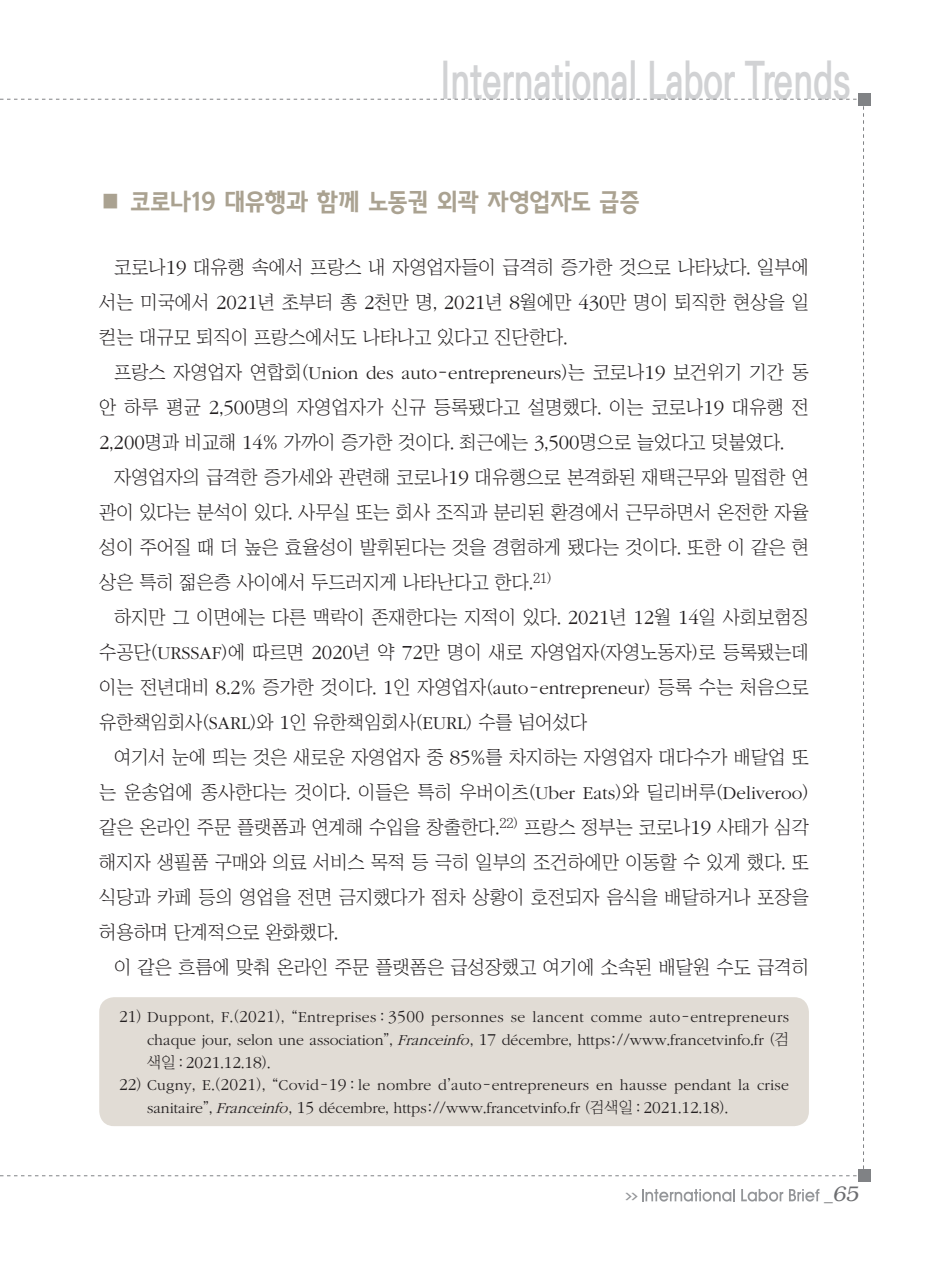
<style>
.page{position:relative;width:933px;height:1275px;background:#fff}
.page>*{position:absolute;margin:0;border:0;box-sizing:border-box;transform-origin:0 0}
.t1{font:700 50.4px "Ko Pub Dotum";color:#d1d2d4;scale:.7 1}
.서론{font:24.5px "KBI Zfor SM Esgo H";letter-spacing:-.03em;color:#aaa291}
.t2{font:italic 300 21px "Bookman";color:#6c6d70}
.본문{font:18.9px/35px "Chosunilbo NM";color:#231f20;text-align:justify}
.각주{font:300 17.32px "ITC Garamond Std";color:#231f20}
.각주-2{font:300 15.75px/22.8px "ITC Garamond Std";letter-spacing:.02em;color:#231f20;text-align:right}
.t3{font:700 7.88px "Ko Pub Dotum";color:#939598;scale:2 1}
.s1{font-family:"ITC Garamond Std";font-weight:300;font-size:20.82px}
.s2{font-family:"ITC Garamond Std";font-weight:300}
.s3{font-size:17.32px}
.s4{font-family:"Chosunilbo NM";font-weight:400}
.s5{font-style:italic}
.s6{font-family:"Chosunilbo NM";font-weight:400;font-size:15.75px}
.s7{font-family:"Helvetica";font-weight:400;font-style:normal;font-size:17.5px}
</style>
<div class="page">
<div style="left:858px;top:93px;width:12px;height:12px;background:#808285"></div>
<div style="left:858px;top:1170px;width:12px;height:12px;background:#808285"></div>
<svg style="left:642px;top:1189px;width:93px;height:13px"></svg>
<svg style="left:741px;top:1189px;width:42px;height:13px"></svg>
<svg style="left:789px;top:1189px;width:30px;height:12px"></svg>
<div style="left:99px;top:997px;width:710px;height:129px;background:#e1dcd5;border-radius:15px"></div>
<h1 class="t1" style="left:440px;top:56px;width:588px">International Labor Trends</h1>
<p class="서론" style="left:99px;top:187px;width:542px">■ 코로나19 대유행과 함께 노동권 외곽 자영업자도 급증</p>
<p class="본문" style="left:99px;top:249px;width:711px;text-indent:15px">코로나<span class="s1">19</span> 대유행 속에서 프랑스 내 자영업자들이 급격히 증가한 것으로 나타났다. 일부에 서는 미국에서 <span class="s1">2021</span>년 초부터 총 <span class="s1">2</span>천만 명, <span class="s1">2021</span>년 <span class="s1">8</span>월에만 <span class="s1">430</span>만 명이 퇴직한 현상을 일 컫는 대규모 퇴직이 프랑스에서도 나타나고 있다고 진단한다.</p>
<p class="본문" style="left:99px;top:354px;width:711px;text-indent:15px">프랑스 자영업자 연합회(<span class="s2">Union des auto</span>-<span class="s2">entrepreneurs</span>)는 코로나<span class="s1">19</span> 보건위기 기간 동 안 하루 평균 <span class="s1">2</span>,<span class="s1">500</span>명의 자영업자가 신규 등록됐다고 설명했다. 이는 코로나<span class="s1">19</span> 대유행 전 <span class="s1">2</span>,<span class="s1">200</span>명과 비교해 <span class="s1">14</span>% 가까이 증가한 것이다. 최근에는 <span class="s1">3</span>,<span class="s1">500</span>명으로 늘었다고 덧붙였다.</p>
<p class="본문" style="left:99px;top:459px;width:711px;text-indent:15px">자영업자의 급격한 증가세와 관련해 코로나<span class="s1">19</span> 대유행으로 본격화된 재택근무와 밀접한 연 관이 있다는 분석이 있다. 사무실 또는 회사 조직과 분리된 환경에서 근무하면서 온전한 자율 성이 주어질 때 더 높은 효율성이 발휘된다는 것을 경험하게 됐다는 것이다. 또한 이 같은 현 상은 특히 젊은층 사이에서 두드러지게 나타난다고 한다.<sup>21)</sup></p>
<p class="본문" style="left:99px;top:599px;width:711px;text-indent:15px">하지만 그 이면에는 다른 맥락이 존재한다는 지적이 있다. <span class="s1">2021</span>년 <span class="s1">12</span>월 <span class="s1">14</span>일 사회보험징 수공단(<span class="s2">URSSAF</span>)에 따르면 <span class="s1">2020</span>년 약 <span class="s1">72</span>만 명이 새로 자영업자(자영노동자)로 등록됐는데 이는 전년대비 <span class="s1">8</span>.<span class="s1">2</span>% 증가한 것이다. <span class="s1">1</span>인 자영업자(<span class="s2">auto</span>-<span class="s2">entrepreneur</span>) 등록 수는 처음으로 유한책임회사(<span class="s2">SARL</span>)와 <span class="s1">1</span>인 유한책임회사(<span class="s2">EURL</span>) 수를 넘어섰다</p>
<p class="본문" style="left:99px;top:739px;width:711px;text-indent:15px">여기서 눈에 띄는 것은 새로운 자영업자 중 <span class="s1">85</span>%를 차지하는 자영업자 대다수가 배달업 또 는 운송업에 종사한다는 것이다. 이들은 특히 우버이츠(<span class="s2">Uber Eats</span>)와 딜리버루(<span class="s2">Deliveroo</span>) 같은 온라인 주문 플랫폼과 연계해 수입을 창출한다.<sup>22)</sup> 프랑스 정부는 코로나<span class="s1">19</span> 사태가 심각 해지자 생필품 구매와 의료 서비스 목적 등 극히 일부의 조건하에만 이동할 수 있게 했다. 또 식당과 카페 등의 영업을 전면 금지했다가 점차 상황이 호전되자 음식을 배달하거나 포장을 허용하며 단계적으로 완화했다.</p>
<p class="본문" style="left:114px;top:949px;width:696px">이 같은 흐름에 맞춰 온라인 주문 플랫폼은 급성장했고 여기에 소속된 배달원 수도 급격히</p>
<p class="각주-2" style="left:119px;top:1006px;width:671px"><span class="s3">21</span><span class="s4">)</span> Duppont<span class="s4">,</span> F<span class="s4">.(</span><span class="s3">2021</span><span class="s4">), “</span>Entreprises <span class="s4">:</span> <span class="s3">3500</span> personnes se lancent comme auto<span class="s4">-</span>entrepreneurs chaque jour<span class="s4">,</span> selon une association<span class="s4">”,</span> <span class="s5">Franceinfo</span><span class="s4">,</span> <span class="s3">17</span> décembre<span class="s4">,</span> https<span class="s4">://</span>www<span class="s4">.</span>francetvinfo<span class="s4">.</span>fr <span class="s4">(검</span></p>
<p class="각주" style="left:147px;top:1053px;width:125px"><span class="s6">색일 :</span> 2021<span class="s6">.</span>12<span class="s6">.</span>18<span class="s6">).</span></p>
<p class="각주-2" style="left:147px;top:1074px;width:643px;text-align:left;text-indent:-28px"><span class="s3">22</span><span class="s4">)</span> Cugny<span class="s4">,</span> E<span class="s4">.(</span><span class="s3">2021</span><span class="s4">), “</span>Covid<span class="s4">-</span><span class="s3">19</span> <span class="s4">:</span> le nombre d<span class="s4">’</span>auto<span class="s4">-</span>entrepreneurs en hausse pendant la crise sanitaire<span class="s4">”,</span> <span class="s5">Franceinfo</span><span class="s4">,</span> <span class="s3">15</span> décembre<span class="s4">,</span> https<span class="s4">://</span>www<span class="s4">.</span>francetvinfo<span class="s4">.</span>fr <span class="s4">(검색일 :</span> <span class="s3">2021</span><span class="s4">.</span><span class="s3">12</span><span class="s4">.</span><span class="s3">18</span><span class="s4">).</span></p>
<p class="t3" style="left:625px;top:1192px;width:8px">&gt;&gt;</p>
<p class="t2" style="left:824px;top:1182px;width:36px"><span class="s7">_</span>65</p>
</div>
